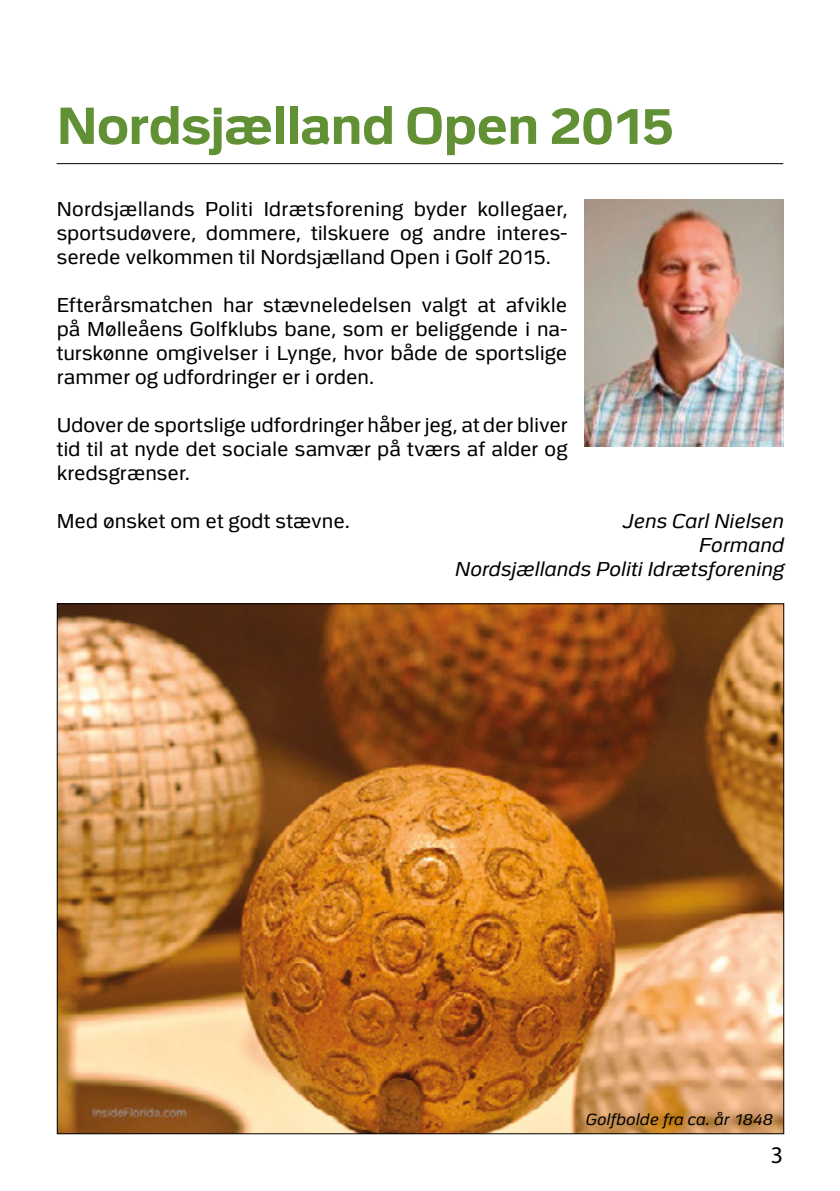
<style>
.page{position:relative;width:840px;height:1191px;background:#fff}
.page>*{position:absolute;margin:0;border:0;box-sizing:border-box;transform-origin:0 0}
.Overskrift{font:700 52px "Politi";letter-spacing:-.015em;color:#629035}
.t1{font:24px "Myriad Pro";color:#000}
.Brødtekst{font:20px/24px "Politi";color:#000;text-align:justify}
.Forfatter{font:italic 20px "Politi";letter-spacing:.005em;color:#000}
.Brødtekst-2{font:italic 20px "Politi";letter-spacing:-.005em;color:#000}
.Billedtekst{font:italic 16px "Politi";letter-spacing:.01em;color:#000}
</style>
<div class="page">
<hr style="left:57px;top:163px;width:725px;height:1px;background:#000">
<img style="left:584px;top:199px;width:198px;height:247px">
<img style="left:59px;top:605px;width:722px;height:527px">
<p class="Overskrift" style="left:57px;top:98px;width:618px">Nordsjælland Open 2015</p>
<p class="Brødtekst" style="left:57px;top:197px;width:512px">Nordsjællands Politi Idrætsforening byder kollegaer, sportsudøvere, dommere, tilskuere og andre interes&shy;serede velkommen til Nordsjælland Open i Golf 2015.</p>
<p class="Brødtekst" style="left:57px;top:293px;width:512px">Efterårsmatchen har stævneledelsen valgt at afvikle på Mølleåens Golfklubs bane, som er beliggende i na&shy;turskønne omgivelser i Lynge, hvor både de sportslige rammer og udfordringer er i orden.</p>
<p class="Brødtekst" style="left:57px;top:413px;width:512px">Udover de sportslige udfordringer håber jeg, at der bliver tid til at nyde det sociale samvær på tværs af alder og kredsgrænser.</p>
<p class="Brødtekst" style="left:57px;top:509px;width:294px">Med ønsket om et godt stævne.</p>
<p class="Brødtekst-2" style="left:621px;top:510px;width:163px">Jens Carl Nielsen</p>
<p class="Forfatter" style="left:697px;top:534px;width:86px">Formand</p>
<p class="Forfatter" style="left:454px;top:558px;width:330px">Nordsjællands Politi Idrætsforening</p>
<p class="Billedtekst" style="left:584px;top:1111px;width:188px">Golfbolde fra ca. år 1848</p>
<p class="t1" style="left:770px;top:1140px;width:14px">3</p>
</div>
